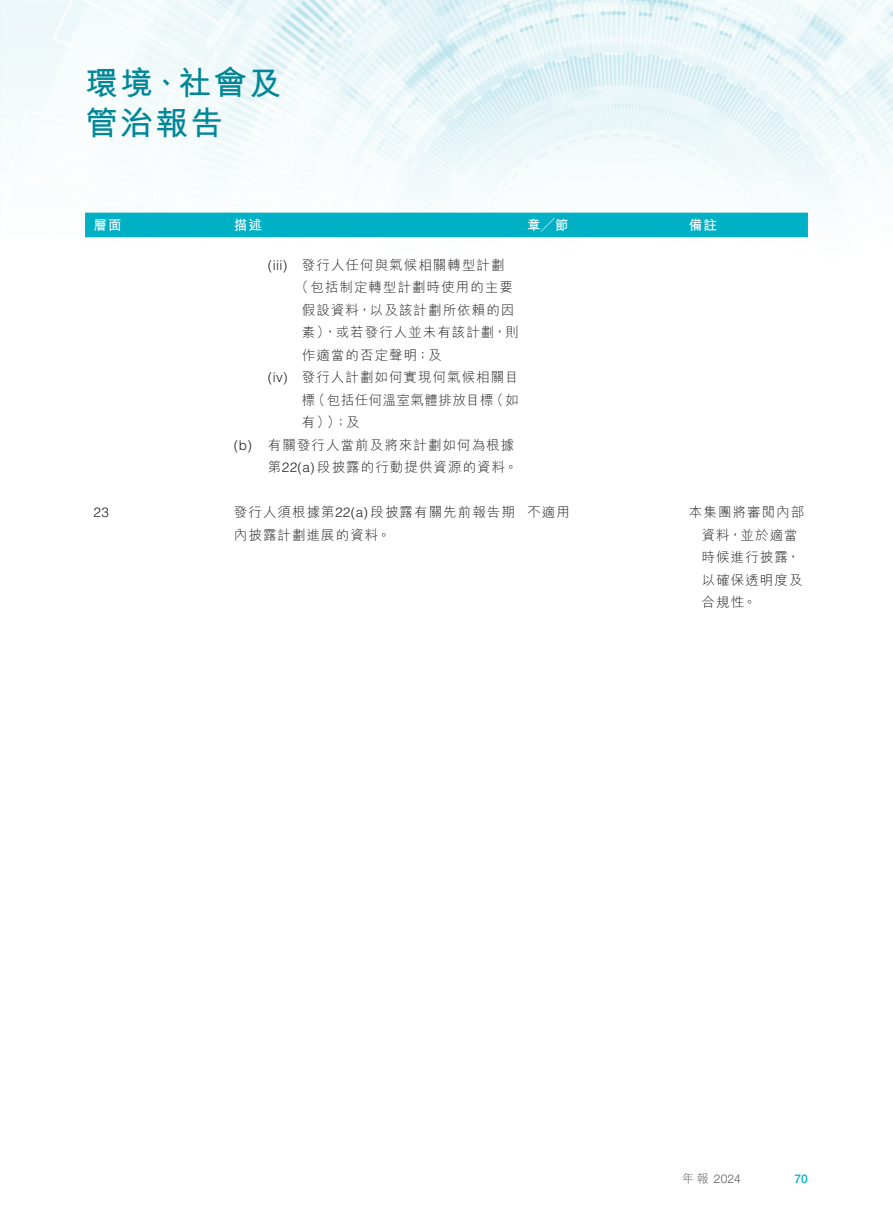
<style>
.page{position:relative;width:893px;height:1212px;background:#fff}
.page>*{position:absolute;margin:0;border:0;box-sizing:border-box;transform-origin:0 0}
.t1{font:700 33px/40px "M Hei HK";letter-spacing:.06em;color:#008797}
.t2{font:300 13.5px/22.5px "M Hei HK";letter-spacing:.08em;color:#231f20}
.t3{font:300 13.5px "Helvetica LT Std";letter-spacing:.03em;color:#231f20}
.t4{font:300 13.5px "M Hei HK";letter-spacing:.03em;color:#231f20}
.t5{font:700 13.5px "M Hei HK";color:#fff}
.t6{font:300 12px "Helvetica Neue LT Pro";color:#57585a}
.t7{font:500 12px "Helvetica Neue LT Pro";color:#00b1c6}
.t8{font:300 12px "M Hei HK";color:#57585a}
.s1{font-family:"Helvetica LT Std"}
</style>
<div class="page">
<img style="left:0;top:0;width:893px;height:238px">
<div style="left:85px;top:213px;width:723px;height:24px;background:#00b1c6"></div>
<h1 class="t1" style="left:85px;top:60px;width:198px">環境、社會及管治報告</h1>
<p class="t5" style="left:94px;top:215px;width:30px">層面</p>
<p class="t3" style="left:94px;top:504px;width:17px">23</p>
<p class="t5" style="left:234px;top:215px;width:30px">描述</p>
<p class="t3" style="left:268px;top:257px;width:21px">(iii)</p>
<p class="t3" style="left:268px;top:369px;width:21px">(iv)</p>
<p class="t2" style="left:302px;top:253px;width:204px">發行人任何與氣候相關轉型計劃</p>
<p class="t2" style="left:302px;top:276px;width:218px;text-indent:-7px">（包括制定轉型計劃時使用的主要假設資料，以及該計劃所依賴的因素 ，）或若發行人並未有該計劃，則作適當的否定聲明；及<br>發行人計劃如何實現何氣候相關目</p>
<p class="t3" style="left:234px;top:437px;width:19px">b( )</p>
<p class="t4" style="left:312px;top:393px;width:183px">（包括任何溫室氣體排放目標</p>
<p class="t2" style="left:490px;top:388px;width:30px">（如</p>
<p class="t2" style="left:302px;top:388px;width:15px">標</p>
<p class="t2" style="left:302px;top:411px;width:59px">有））；及</p>
<p class="t2" style="left:268px;top:433px;width:248px">有關發行人當前及將來計劃如何為根據</p>
<p class="t2" style="left:268px;top:456px;width:251px">第<span class="s1">22 )a(</span> 段披露的行動提供資源的資料。</p>
<p class="t2" style="left:234px;top:501px;width:283px">發行人須根據第<span class="s1">22 )a(</span> 段披露有關先前報告期</p>
<p class="t2" style="left:234px;top:523px;width:158px">內披露計劃進展的資料。</p>
<p class="t5" style="left:527px;top:215px;width:43px">章╱節</p>
<p class="t2" style="left:527px;top:501px;width:44px">不適用</p>
<p class="t5" style="left:689px;top:215px;width:30px">備註</p>
<p class="t2" style="left:689px;top:501px;width:117px">本集團將審閱內部</p>
<p class="t2" style="left:702px;top:523px;width:102px">資料，並於適當時候進行披露，以確保透明度及合規性。</p>
<p class="t8" style="left:682px;top:1173px;width:28px">年報</p>
<p class="t6" style="left:714px;top:1171px;width:29px">2024</p>
<p class="t7" style="left:794px;top:1171px;width:15px">70</p>
</div>
